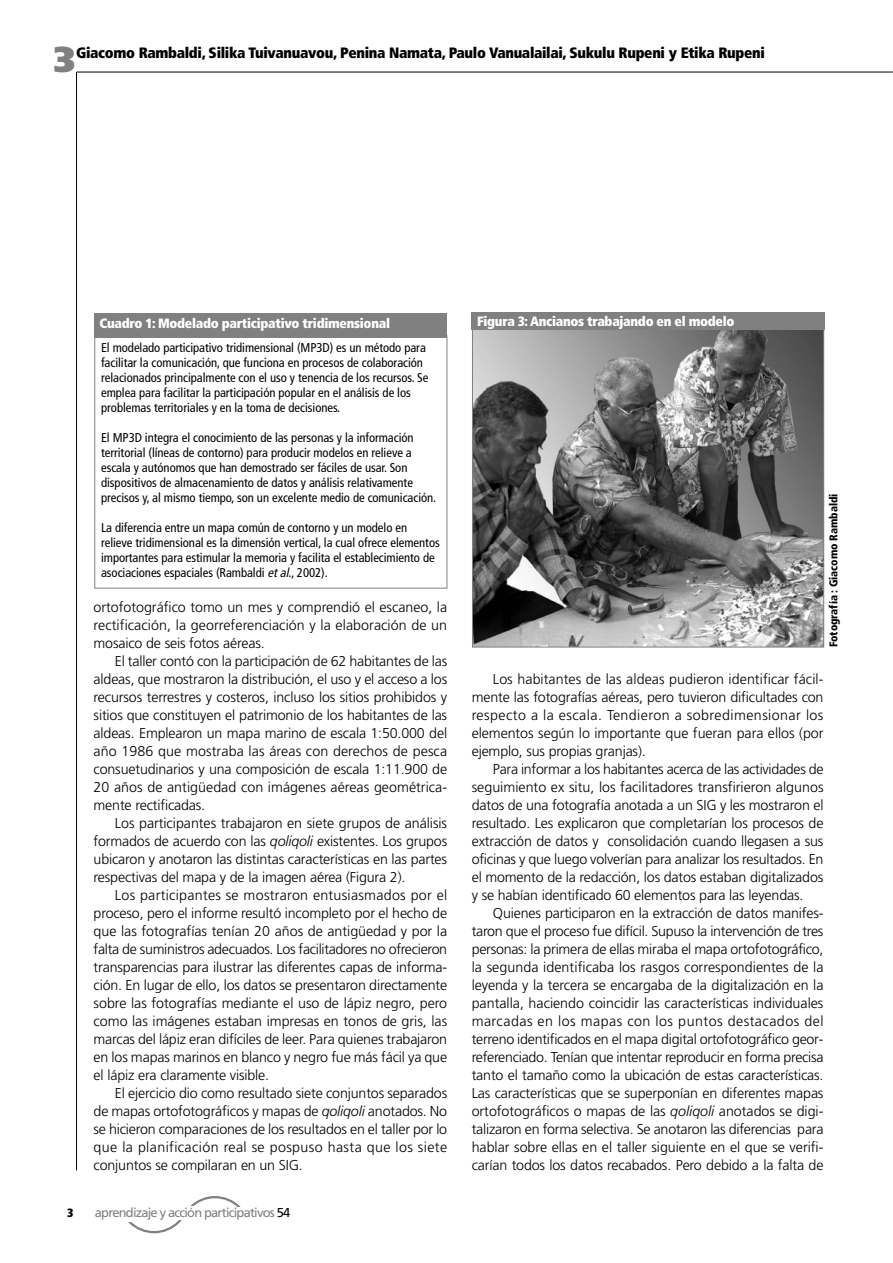
<style>
.page{position:relative;width:893px;height:1263px;background:#fff}
.page>*{position:absolute;margin:0;border:0;box-sizing:border-box;transform-origin:0 0}
.t1{font:900 36px "Frutiger";color:#808080}
.t2{font:900 condensed 15px "Frutiger";letter-spacing:-.02em;color:#000}
.t3{font:300 14.25px/18px "Frutiger";letter-spacing:-.01em;color:#000;text-align:justify}
.t4{font:900 condensed 13.5px "Frutiger";letter-spacing:-.02em;color:#fff}
.t5{font:12.9px "Frutiger";letter-spacing:-.06em;color:#808080}
.t6{font:condensed 12.75px/15px "Frutiger";letter-spacing:-.005em;color:#000}
.t7{font:900 condensed 12px "Frutiger";color:#000}
.t8{font:900 condensed 11.25px "Frutiger";letter-spacing:-.005em;color:#000}
.s1{font-style:italic}
.s2{color:#000}
</style>
<div class="page">
<hr style="left:77px;top:72px;width:816px;height:1px;background:#000">
<hr style="left:76px;top:72px;width:1px;height:1098px;background:#000">
<svg style="left:128px;top:1196px;width:113px;height:38px"></svg>
<div style="left:124px;top:1216px;width:11px;height:6px;background:#fff"></div>
<img style="left:474px;top:331px;width:348px;height:314px">
<div style="left:472px;top:329px;width:352px;height:318px;border:1px solid #808080"></div>
<div style="left:472px;top:313px;width:353px;height:17px;background:#808080"></div>
<div style="left:94px;top:313px;width:353px;height:24px;background:#808080"></div>
<div style="left:94px;top:335px;width:353px;height:253px;border:1px solid #808080"></div>
<h1 class="t1" style="left:54px;top:45px;width:23px">3</h1>
<p class="t2" style="left:76px;top:47px;width:690px">Giacomo Rambaldi, Silika Tuivanuavou, Penina Namata, Paulo Vanualailai, Sukulu Rupeni y Etika Rupeni</p>
<p class="t4" style="left:99px;top:318px;width:292px">Cuadro 1: Modelado participativo tridimensional</p>
<p class="t6" style="left:101px;top:341px;width:329px">El modelado participativo tridimensional (MP3D) es un método para facilitar la comunicación, que funciona en procesos de colaboración relacionados principalmente con el uso y tenencia de los recursos. Se emplea para facilitar la participación popular en el análisis de los problemas territoriales y en la toma de decisiones.</p>
<p class="t6" style="left:101px;top:431px;width:337px">El MP3D integra el conocimiento de las personas y la información territorial (líneas de contorno) para producir modelos en relieve a escala y autónomos que han demostrado ser fáciles de usar. Son dispositivos de almacenamiento de datos y análisis relativamente precisos y, al mismo tiempo, son un excelente medio de comunicación.</p>
<p class="t6" style="left:101px;top:521px;width:340px">La diferencia entre un mapa común de contorno y un modelo en relieve tridimensional es la dimensión vertical, la cual ofrece elementos importantes para estimular la memoria y facilita el establecimiento de asociaciones espaciales (Rambaldi <span class="s1">etal</span>., 2002).</p>
<p class="t3" style="left:94px;top:599px;width:355px">ortofotográfico tomo un mes y comprendió el escaneo, la rectificación, la georreferenciación y la elaboración de un mosaico de seis fotos aéreas.</p>
<p class="t3" style="left:94px;top:653px;width:355px;text-indent:21px">El taller contó con la participación de 62 habitantes de las aldeas, que mostraron la distribución, el uso y el acceso a los recursos terrestres y costeros, incluso los sitios prohibidos y sitios que constituyen el patrimonio de los habitantes de las aldeas. Emplearon un mapa marino de escala 1:50.000 del año 1986 que mostraba las áreas con derechos de pesca consuetudinarios y una composición de escala 1:11.900 de 20 años de antigüedad con imágenes aéreas geométrica&shy;mente rectificadas.</p>
<p class="t3" style="left:94px;top:815px;width:355px;text-indent:21px">Los participantes trabajaron en siete grupos de análisis formados de acuerdo con las <span class="s1">qoliqoli</span> existentes. Los grupos ubicaron y anotaron las distintas características en las partes respectivas del mapa y de la imagen aérea (Figura 2).</p>
<p class="t3" style="left:94px;top:887px;width:355px;text-indent:21px">Los participantes se mostraron entusiasmados por el proceso, pero el informe resultó incompleto por el hecho de que las fotografías tenían 20 años de antigüedad y por la falta de suministros adecuados. Los facilitadores no ofrecieron transparencias para ilustrar las diferentes capas de informa&shy;ción. En lugar de ello, los datos se presentaron directamente sobre las fotografías mediante el uso de lápiz negro, pero como las imágenes estaban impresas en tonos de gris, las marcas del lápiz eran difíciles de leer. Para quienes trabajaron en los mapas marinos en blanco y negro fue más fácil ya que el lápiz era claramente visible.</p>
<p class="t3" style="left:94px;top:1085px;width:355px;text-indent:21px">El ejercicio dio como resultado siete conjuntos separados de mapas ortofotográficos y mapas de <span class="s1">qoliqoli</span> anotados. No se hicieron comparaciones de los resultados en el taller por lo que la planificación real se pospuso hasta que los siete conjuntos se compilaran en un SIG.</p>
<p class="t7" style="left:67px;top:1208px;width:8px">3</p>
<p class="t5" style="left:95px;top:1208px;width:197px">aprendizaje y acción participativos <span class="s2">54</span></p>
<p class="t4" style="left:477px;top:316px;width:259px">Figura 3: Ancianos trabajando en el modelo</p>
<p class="t8" style="left:829px;top:647px;width:155px;rotate:-90deg">Fotografía : Giacomo Rambaldi</p>
<p class="t3" style="left:472px;top:671px;width:353px;text-indent:21px">Los habitantes de las aldeas pudieron identificar fácil&shy;mente las fotografías aéreas, pero tuvieron dificultades con respecto a la escala. Tendieron a sobredimensionar los elementos según lo importante que fueran para ellos (por ejemplo, sus propias granjas).</p>
<p class="t3" style="left:472px;top:761px;width:353px;text-indent:21px">Para informar a los habitantes acerca de las actividades de seguimiento ex situ, los facilitadores transfirieron algunos datos de una fotografía anotada a un SIG y les mostraron el resultado. Les explicaron que completarían los procesos de extracción de datos y consolidación cuando llegasen a sus oficinas y que luego volverían para analizar los resultados. En el momento de la redacción, los datos estaban digitalizados y se habían identificado 60 elementos para las leyendas.</p>
<p class="t3" style="left:472px;top:905px;width:353px;text-indent:21px">Quienes participaron en la extracción de datos manifes&shy;taron que el proceso fue difícil. Supuso la intervención de tres personas: la primera de ellas miraba el mapa ortofotográfico, la segunda identificaba los rasgos correspondientes de la leyenda y la tercera se encargaba de la digitalización en la pantalla, haciendo coincidir las características individuales marcadas en los mapas con los puntos destacados del terreno identificados en el mapa digital ortofotográfico geor&shy;referenciado. Tenían que intentar reproducir en forma precisa tanto el tamaño como la ubicación de estas características.<br>Las características que se superponían en diferentes mapas ortofotográficos o mapas de las <span class="s1">qoliqoli</span> anotados se digi&shy;talizaron en forma selectiva. Se anotaron las diferencias para hablar sobre ellas en el taller siguiente en el que se verifi&shy;carían todos los datos recabados. Pero debido a la falta de</p>
</div>
